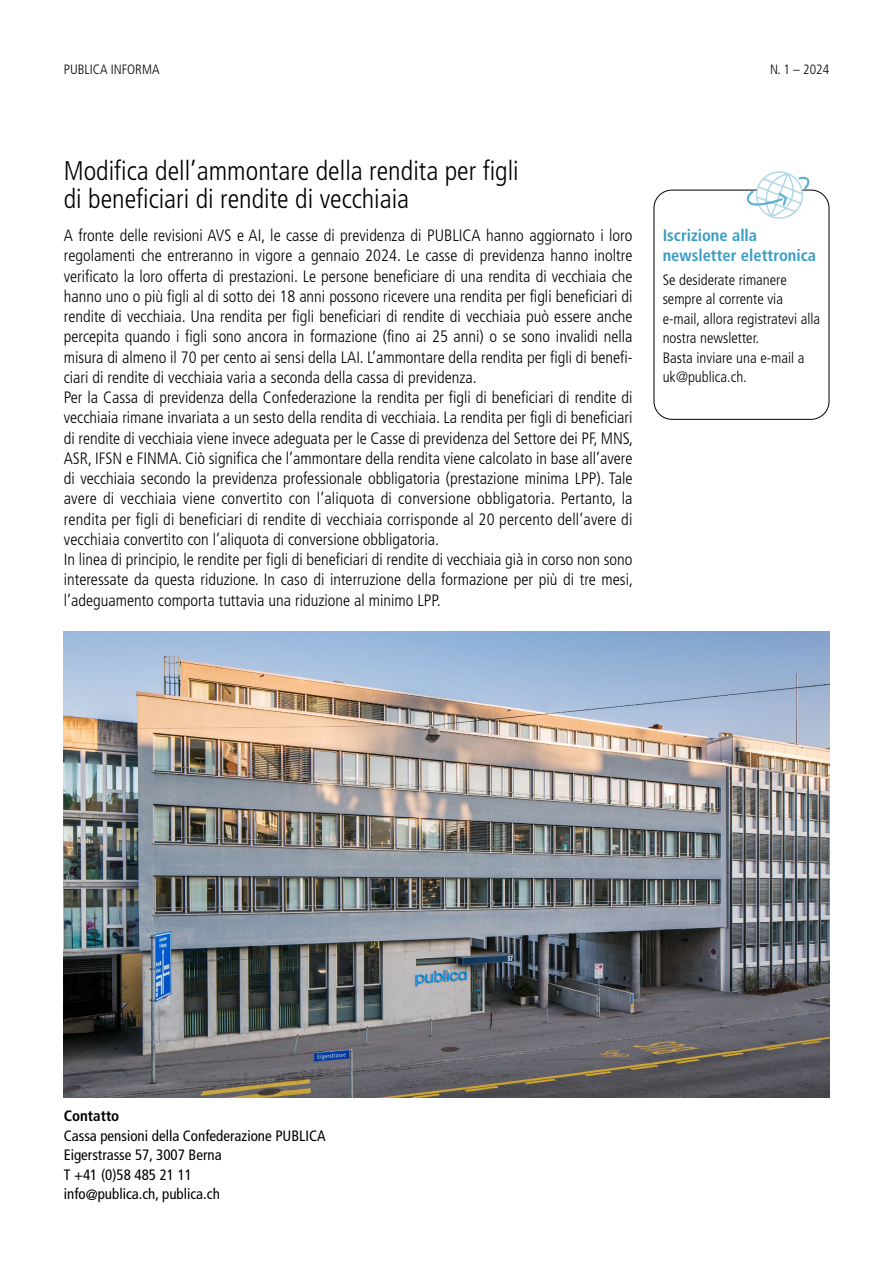
<style>
.page{position:relative;width:893px;height:1263px;background:#fff}
.page>*{position:absolute;margin:0;border:0;box-sizing:border-box;transform-origin:0 0}
.t1{font:300 condensed 27px/28.5px "Frutiger LT Std";color:#000}
.t2{font:300 condensed 16.5px/20.2px "Frutiger LT Std";color:#000}
.t3{font:700 condensed 16.5px/19.5px "Frutiger LT Std";color:#399dc4}
.t4{font:300 condensed 15px/19.5px "Frutiger LT Std";color:#000}
.t5{font:condensed 15px/19.5px "Frutiger LT Std";color:#000}
.t6{font:700 condensed 15px "Frutiger LT Std";color:#000}
.t7{font:300 condensed 13.5px "Frutiger LT Std";color:#000}
</style>
<div class="page">
<img style="left:64px;top:631px;width:765px;height:466px">
<div style="left:654px;top:190px;width:175px;height:229px;border:1px solid #000;border-radius:18px"></div>
<svg style="left:744px;top:171px;width:69px;height:48px"></svg>
<p class="t7" style="left:64px;top:62px;width:97px">PUBLICA INFORMA</p>
<p class="t7" style="left:770px;top:62px;width:61px">N. 1 – 2024</p>
<h1 class="t1" style="left:64px;top:156px;width:457px">Modifica dell’ammontare della rendita per figli di beneficiari di rendite di vecchiaia</h1>
<p class="t2" style="left:64px;top:226px;width:571px">A fronte delle revisioni AVS e AI, le casse di previdenza di PUBLICA hanno aggiornato i loro regolamenti che entreranno in vigore a gennaio 2024. Le casse di previdenza hanno inoltre verificato la loro offerta di prestazioni. Le persone beneficiare di una rendita di vecchiaia che hanno uno o più figli al di sotto dei 18 anni possono ricevere una rendita per figli beneficiari di rendite di vecchiaia. Una rendita per figli beneficiari di rendite di vecchiaia può essere anche percepita quando i figli sono ancora in formazione (fino ai 25 anni) o se sono invalidi nella misura di almeno il 70 per cento ai sensi della LAI. L’ammontare della rendita per figli di benefi&shy;ciari di rendite di vecchiaia varia a seconda della cassa di previdenza.<br>Per la Cassa di previdenza della Confederazione la rendita per figli di beneficiari di rendite di vecchiaia rimane invariata a un sesto della rendita di vecchiaia. La rendita per figli di beneficiari di rendite di vecchiaia viene invece adeguata per le Casse di previdenza del Settore dei PF, MNS, ASR, IFSN e FINMA. Ciò significa che l’ammontare della rendita viene calcolato in base all’avere di vecchiaia secondo la previdenza professionale obbligatoria (prestazione minima LPP). Tale avere di vecchiaia viene convertito con l’aliquota di conversione obbligatoria. Pertanto, la rendita per figli di beneficiari di rendite di vecchiaia corrisponde al 20 percento dell’avere di vecchiaia convertito con l’aliquota di conversione obbligatoria.<br>In linea di principio, le rendite per figli di beneficiari di rendite di vecchiaia già in corso non sono interessate da questa riduzione. In caso di interruzione della formazione per più di tre mesi, l’adeguamento comporta tuttavia una riduzione al minimo LPP.</p>
<p class="t3" style="left:663px;top:226px;width:155px">Iscrizione alla newsletter elettronica</p>
<p class="t4" style="left:663px;top:270px;width:159px">Se desiderate rimanere sempre al corrente via e-mail, allora registratevi alla nostra newsletter.<br>Basta inviare una e-mail a uk@publica.ch.</p>
<p class="t6" style="left:64px;top:1107px;width:57px">Contatto</p>
<p class="t5" style="left:64px;top:1126px;width:263px">Cassa pensioni della Confederazione PUBLICA<br>Eigerstrasse 57, 3007 Berna<br>T +41 (0)58 485 21 11<br>info@publica.ch, publica.ch</p>
</div>
